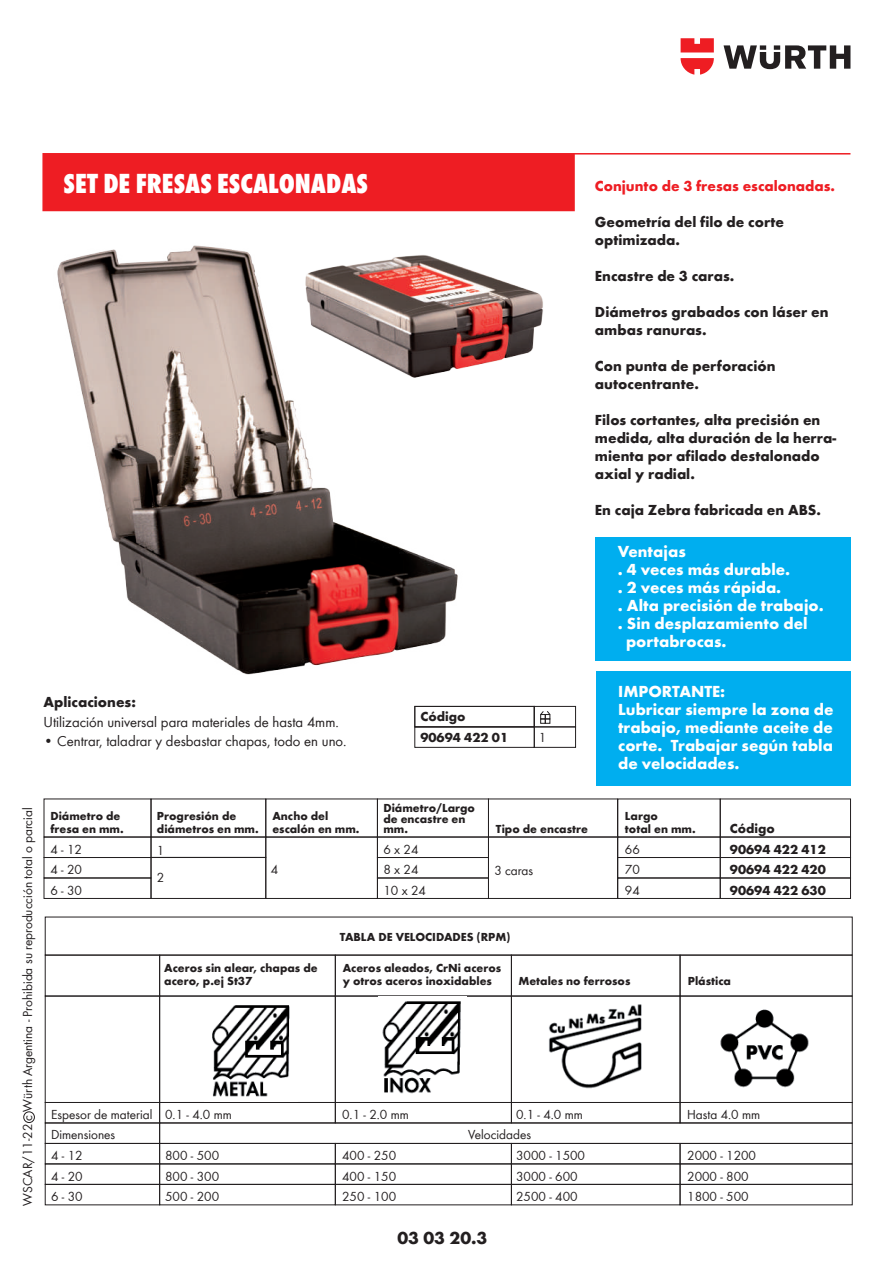
<style>
.page{position:relative;width:893px;height:1263px;background:#fff}
.page>*{position:absolute;margin:0;border:0;box-sizing:border-box;transform-origin:0 0}
.t1{font:28.5px "Wuerth Extra Bold Cond Caps";color:#fff}
.t2{font:700 18px "Wuerth";color:#231f20}
.t3{font:700 16.5px/18px "Wuerth";color:#fff}
.t4{font:700 15px/18px "Wuerth";color:#231f20}
.t5{font:15px "Wuerth";color:#231f20}
.t6{font:700 15px "Wuerth";color:#ee1d23}
.t7{font:13.5px/20.7px "Wuerth";color:#231f20;text-align:justify}
.t8{font:700 13.5px/20.7px "Wuerth";color:#231f20;text-align:justify}
.t9{font:700 13.5px "Wuerth Global";color:#231f20}
.t10{font:13.5px "Wuerth Global";color:#231f20}
.t11{font:700 12px/13.5px "Wuerth";color:#231f20}
</style>
<div class="page">
<svg style="left:723px;top:45px;width:127px;height:24px"></svg>
<svg style="left:681px;top:38px;width:33px;height:37px"></svg>
<div style="left:42px;top:153px;width:533px;height:58px;background:#ee1d23"></div>
<hr style="left:574px;top:153px;width:276px;height:2px;background:#ee1d23">
<div style="left:23px;top:1111px;width:12px;height:12px;border:1px solid #231f20;border-radius:50%"></div>
<div style="left:680px;top:1163px;width:173px;height:22px;border:1px solid #231f20"></div>
<div style="left:511px;top:1163px;width:169px;height:22px;border:1px solid #231f20"></div>
<div style="left:335px;top:1163px;width:177px;height:22px;border:1px solid #231f20"></div>
<div style="left:159px;top:1163px;width:177px;height:22px;border:1px solid #231f20"></div>
<div style="left:45px;top:1163px;width:115px;height:22px;border:1px solid #231f20"></div>
<div style="left:680px;top:1143px;width:173px;height:21px;border:1px solid #231f20"></div>
<div style="left:511px;top:1143px;width:169px;height:21px;border:1px solid #231f20"></div>
<div style="left:335px;top:1143px;width:177px;height:21px;border:1px solid #231f20"></div>
<div style="left:159px;top:1143px;width:177px;height:21px;border:1px solid #231f20"></div>
<div style="left:45px;top:1143px;width:115px;height:21px;border:1px solid #231f20"></div>
<div style="left:680px;top:996px;width:173px;height:107px;border:1px solid #231f20"></div>
<div style="left:680px;top:955px;width:173px;height:41px;border:1px solid #231f20"></div>
<div style="left:511px;top:996px;width:169px;height:107px;border:1px solid #231f20"></div>
<div style="left:511px;top:955px;width:169px;height:41px;border:1px solid #231f20"></div>
<div style="left:335px;top:996px;width:177px;height:107px;border:1px solid #231f20"></div>
<div style="left:335px;top:955px;width:177px;height:41px;border:1px solid #231f20"></div>
<div style="left:159px;top:1122px;width:694px;height:22px;border:1px solid #231f20"></div>
<div style="left:159px;top:1102px;width:177px;height:21px;border:1px solid #231f20"></div>
<div style="left:159px;top:996px;width:177px;height:107px;border:1px solid #231f20"></div>
<div style="left:159px;top:955px;width:177px;height:41px;border:1px solid #231f20"></div>
<div style="left:45px;top:1122px;width:115px;height:22px;border:1px solid #231f20"></div>
<div style="left:45px;top:1102px;width:115px;height:21px;border:1px solid #231f20"></div>
<div style="left:45px;top:996px;width:115px;height:107px;border:1px solid #231f20"></div>
<div style="left:45px;top:955px;width:115px;height:41px;border:1px solid #231f20"></div>
<img style="left:212px;top:1005px;width:78px;height:92px">
<img style="left:379px;top:997px;width:87px;height:97px">
<img style="left:549px;top:1004px;width:93px;height:85px">
<img style="left:720px;top:1009px;width:89px;height:79px">
<div style="left:265px;top:837px;width:113px;height:62px;border:1px solid #231f20"></div>
<div style="left:44px;top:877px;width:107px;height:22px;border:1px solid #231f20"></div>
<div style="left:151px;top:857px;width:115px;height:42px;border:1px solid #231f20"></div>
<div style="left:44px;top:857px;width:107px;height:21px;border:1px solid #231f20"></div>
<div style="left:377px;top:878px;width:112px;height:21px;border:1px solid #231f20"></div>
<div style="left:617px;top:878px;width:104px;height:21px;border:1px solid #231f20"></div>
<div style="left:720px;top:878px;width:131px;height:21px;border:1px solid #231f20"></div>
<div style="left:44px;top:837px;width:107px;height:21px;border:1px solid #231f20"></div>
<div style="left:151px;top:837px;width:115px;height:21px;border:1px solid #231f20"></div>
<div style="left:377px;top:857px;width:112px;height:21px;border:1px solid #231f20"></div>
<div style="left:377px;top:837px;width:112px;height:21px;border:1px solid #231f20"></div>
<div style="left:488px;top:837px;width:130px;height:62px;border:1px solid #231f20"></div>
<div style="left:488px;top:798px;width:130px;height:39px;border:1px solid #231f20"></div>
<div style="left:617px;top:857px;width:104px;height:21px;border:1px solid #231f20"></div>
<div style="left:720px;top:857px;width:131px;height:21px;border:1px solid #231f20"></div>
<div style="left:617px;top:837px;width:104px;height:21px;border:1px solid #231f20"></div>
<div style="left:720px;top:837px;width:131px;height:21px;border:1px solid #231f20"></div>
<div style="left:595px;top:537px;width:255px;height:124px;background:#00aeef"></div>
<div style="left:534px;top:726px;width:42px;height:22px;border:1px solid #231f20"></div>
<div style="left:414px;top:726px;width:121px;height:22px;border:1px solid #231f20"></div>
<div style="left:534px;top:706px;width:42px;height:21px;border:1px solid #231f20"></div>
<svg style="left:540px;top:711px;width:11px;height:13px"></svg>
<div style="left:414px;top:706px;width:121px;height:21px;border:1px solid #231f20"></div>
<img style="left:42px;top:208px;width:436px;height:467px">
<img style="left:280px;top:238px;width:263px;height:154px">
<div style="left:596px;top:671px;width:254px;height:115px;background:#00aeef"></div>
<h1 class="t1" style="left:63px;top:163px;width:306px">SET DE FRESAS ESCALONADAS</h1>
<p class="t4" style="left:44px;top:692px;width:94px">Aplicaciones:</p>
<p class="t5" style="left:44px;top:711px;width:297px">Utilización universal para materiales de hasta 4mm.</p>
<p class="t5" style="left:44px;top:730px;width:305px">• Centrar, taladrar y desbastar chapas, todo en uno.</p>
<p class="t8" style="left:420px;top:705px;width:47px">Código</p>
<p class="t9" style="left:420px;top:729px;width:89px">90694 422 01</p>
<p class="t10" style="left:539px;top:729px;width:9px">1</p>
<p class="t6" style="left:595px;top:175px;width:242px">Conjunto de 3 fresas escalonadas.</p>
<p class="t4" style="left:595px;top:212px;width:191px">Geometría del filo de corte optimizada.</p>
<p class="t4" style="left:595px;top:266px;width:141px">Encastre de 3 caras.</p>
<p class="t4" style="left:595px;top:302px;width:235px">Diámetros grabados con láser en ambas ranuras.</p>
<p class="t4" style="left:595px;top:356px;width:182px">Con punta de perforación autocentrante.</p>
<p class="t4" style="left:595px;top:410px;width:243px">Filos cortantes, alta precisión en medida, alta duración de la herra&shy;mienta por afilado destalonado axial y radial.</p>
<p class="t4" style="left:595px;top:500px;width:228px">En caja Zebra fabricada en ABS.</p>
<p class="t3" style="left:618px;top:541px;width:69px">Ventajas</p>
<p class="t3" style="left:618px;top:559px;width:174px">. 4 veces más durable.</p>
<p class="t3" style="left:618px;top:577px;width:165px">. 2 veces más rápida.</p>
<p class="t3" style="left:618px;top:595px;width:207px">. Alta precisión de trabajo.</p>
<p class="t3" style="left:618px;top:613px;width:191px">. Sin desplazamiento del</p>
<p class="t3" style="left:626px;top:631px;width:102px">portabrocas.</p>
<p class="t3" style="left:618px;top:681px;width:217px">IMPORTANTE:<br>Lubricar siempre la zona de trabajo, mediante aceite de corte. Trabajar según tabla de velocidades.</p>
<p class="t11" style="left:383px;top:802px;width:93px;line-height:10.5px">Diámetro/Largo de encastre en mm.</p>
<p class="t7" style="left:17px;top:1205px;width:400px;rotate:-90deg">WSCAR/11-22 c Würth Argentina - Prohibida su reproducción total o parcial</p>
<p class="t11" style="left:625px;top:808px;width:34px">Largo</p>
<p class="t11" style="left:50px;top:808px;width:75px">Diámetro de fresa en mm.</p>
<p class="t7" style="left:50px;top:838px;width:33px">4 - 12<br>4 - 20<br>6 - 30</p>
<p class="t8" style="left:730px;top:838px;width:97px">90694 422 412<br>90694 422 420<br>90694 422 630</p>
<p class="t11" style="left:157px;top:808px;width:103px">Progresión de diámetros en mm.</p>
<p class="t11" style="left:272px;top:808px;width:89px">Ancho del escalón en mm.</p>
<p class="t8" style="left:730px;top:817px;width:47px">Código</p>
<p class="t11" style="left:496px;top:821px;width:94px">Tipo de encastre</p>
<p class="t11" style="left:625px;top:821px;width:72px">total en mm.</p>
<p class="t7" style="left:383px;top:838px;width:44px;text-align:left">6 x 24<br>8 x 24<br>10 x 24</p>
<p class="t7" style="left:625px;top:838px;width:16px">66<br>70<br>94</p>
<p class="t7" style="left:157px;top:839px;width:9px">1</p>
<p class="t7" style="left:271px;top:859px;width:9px">4</p>
<p class="t7" style="left:494px;top:859px;width:40px">3 caras</p>
<p class="t7" style="left:157px;top:866px;width:9px">2</p>
<p class="t11" style="left:340px;top:929px;width:172px">TABLA DE VELOCIDADES (RPM)</p>
<p class="t11" style="left:164px;top:960px;width:155px">Aceros sin alear, chapas de acero, p.ej St37</p>
<p class="t11" style="left:343px;top:960px;width:160px">Aceros aleados, CrNi aceros y otros aceros inoxidables</p>
<p class="t11" style="left:518px;top:973px;width:114px">Metales no ferrosos</p>
<p class="t11" style="left:688px;top:973px;width:45px">Plástica</p>
<p class="t7" style="left:51px;top:1103px;width:103px;text-align:left">Espesor de material<br>Dimensiones<br>4 - 12<br>4 - 20<br>6 - 30</p>
<p class="t7" style="left:165px;top:1103px;width:68px">0.1 - 4.0 mm</p>
<p class="t7" style="left:165px;top:1144px;width:55px">800 - 500<br>800 - 300<br>500 - 200</p>
<p class="t7" style="left:516px;top:1103px;width:68px">0.1 - 4.0 mm</p>
<p class="t7" style="left:516px;top:1144px;width:70px;text-align:left">3000 - 1500<br>3000 - 600<br>2500 - 400</p>
<p class="t7" style="left:687px;top:1103px;width:75px">Hasta 4.0 mm</p>
<p class="t7" style="left:687px;top:1144px;width:70px;text-align:left">2000 - 1200<br>2000 - 800<br>1800 - 500</p>
<p class="t7" style="left:342px;top:1103px;width:68px">0.1 - 2.0 mm</p>
<p class="t7" style="left:342px;top:1144px;width:55px">400 - 250<br>400 - 150<br>250 - 100</p>
<p class="t7" style="left:468px;top:1124px;width:64px">Velocidades</p>
<h2 class="t2" style="left:397px;top:1224px;width:92px">03 03 20.3</h2>
</div>
